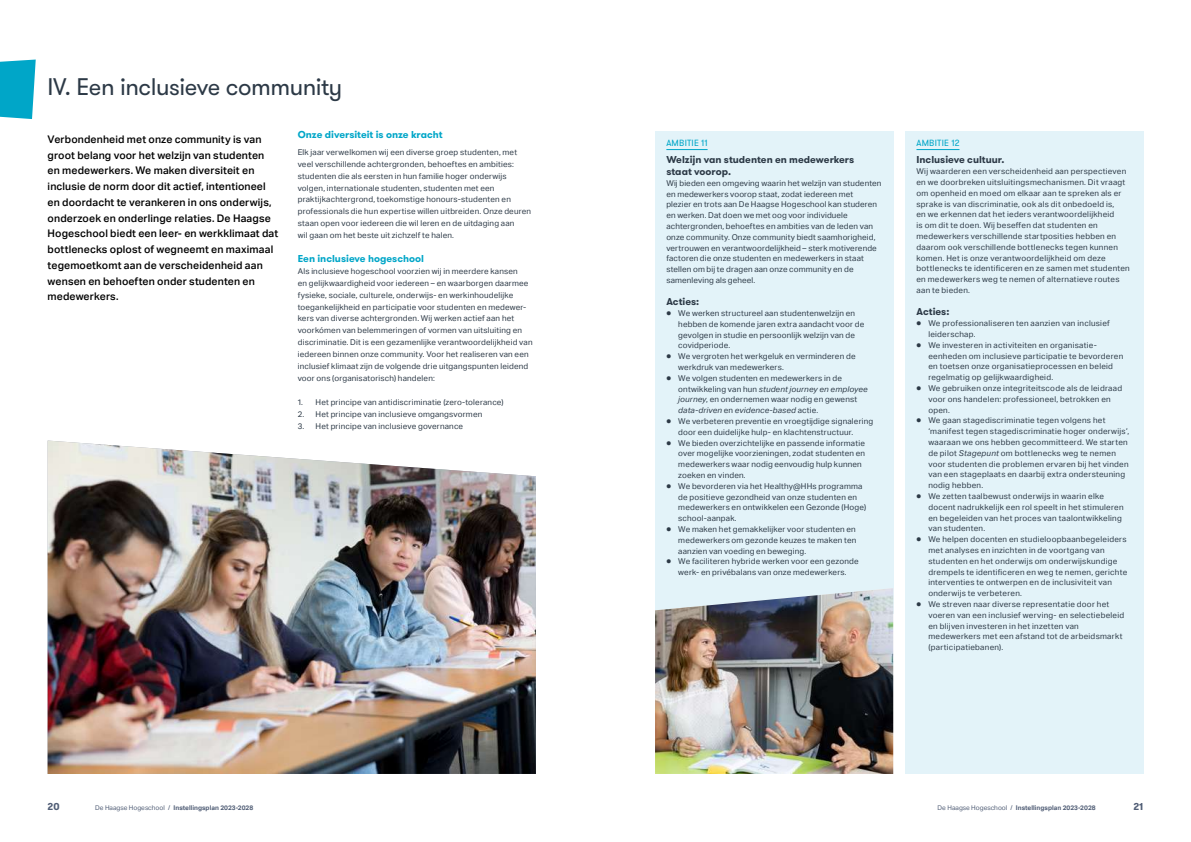
<style>
.page{position:relative;width:1191px;height:842px;background:#fff}
.page>*{position:absolute;margin:0;border:0;box-sizing:border-box;transform-origin:0 0}
.t1{font:24px "GT Walsheim Pro";letter-spacing:-.02em;color:#2c3946}
.t2{font:500 10.5px/15.8px "Aktiv Grotesk";letter-spacing:.01em;color:#000}
.t3{font:700 10px/11.5px "GT Walsheim Pro";color:#2c3946}
.t4{font:700 10px "GT Walsheim Pro";color:#00a6c8}
.t5{font:700 10px "GT Walsheim Pro";color:#515e76}
.t6{font:9px "GT Walsheim Pro";letter-spacing:.02em;color:#00a6c8}
.t7{font:8px/10.8px "Aktiv Grotesk";letter-spacing:.025em;color:#2c3946}
.t8{font:700 6.5px "Aktiv Grotesk";color:#515e76}
.s1{font-style:italic}
.s2{font-weight:400}
</style>
<div class="page">
<svg style="left:0;top:60px;width:36px;height:59px;background:#16adcc"></svg>
<div style="left:655px;top:131px;width:238px;height:482px;background:#e3f3f9"></div>
<hr style="left:666px;top:149px;width:41px;height:1px;background:#00a6c8">
<div style="left:905px;top:131px;width:238px;height:643px;background:#e3f3f9"></div>
<hr style="left:916px;top:149px;width:43px;height:1px;background:#00a6c8">
<img style="left:655px;top:588px;width:238px;height:186px">
<img style="left:48px;top:441px;width:488px;height:333px">
<h1 class="t1" style="left:48px;top:72px;width:296px">IV. Een inclusieve community</h1>
<p class="t2" style="left:48px;top:131px;width:232px">Verbondenheid met onze community is van groot belang voor het welzijn van studenten en medewerkers. We maken diversiteit en inclusie de norm door dit actief, intentioneel en doordacht te verankeren in ons onderwijs, onderzoek en onderlinge relaties. De Haagse Hogeschool biedt een leer- en werkklimaat dat bottlenecks oplost of wegneemt en maximaal tegemoetkomt aan de verscheidenheid aan wensen en behoeften onder studenten en medewerkers.</p>
<p class="t6" style="left:666px;top:137px;width:43px">AMBITIE 11</p>
<p class="t4" style="left:298px;top:128px;width:146px">Onze diversiteit is onze kracht</p>
<p class="t7" style="left:298px;top:146px;width:235px;line-height:11.9px">Elk jaar verwelkomen wij een diverse groep studenten, met veel verschillende achtergronden, behoeftes en ambities: studenten die als eersten in hun familie hoger onderwijs volgen, internationale studenten, studenten met een praktijkachtergrond, toekomstige honours-studenten en professionals die hun expertise willen uitbreiden. Onze deuren staan open voor iedereen die wil leren en de uitdaging aan<br>wil gaan om het beste uit zichzelf te halen.</p>
<p class="t4" style="left:298px;top:251px;width:128px">Een inclusieve hogeschool</p>
<p class="t7" style="left:298px;top:265px;width:236px;line-height:11.9px">Als inclusieve hogeschool voorzien wij in meerdere kansen<br>en gelijkwaardigheid voor iedereen – en waarborgen daarmee fysieke, sociale, culturele, onderwijs- en werkinhoudelijke toegankelijkheid en participatie voor studenten en medewer&shy;kers van diverse achtergronden. Wij werken actief aan het voorkómen van belemmeringen of vormen van uitsluiting en discriminatie. Dit is een gezamenlijke verantwoordelijkheid van iedereen binnen onze community. Voor het realiseren van een inclusief klimaat zijn de volgende drie uitgangspunten leidend voor ons (organisatorisch) handelen:</p>
<p class="t7" style="left:298px;top:397px;width:207px">1. Het principe van antidiscriminatie (zero-tolerance)</p>
<p class="t7" style="left:298px;top:409px;width:186px">2. Het principe van inclusieve omgangsvormen</p>
<p class="t7" style="left:298px;top:420px;width:167px">3. Het principe van inclusieve governance</p>
<p class="t3" style="left:666px;top:154px;width:189px">Welzijn van studenten en medewerkers staat voorop.</p>
<p class="t7" style="left:666px;top:178px;width:217px">Wij bieden een omgeving waarin het welzijn van studenten en medewerkers voorop staat, zodat iedereen met<br>plezier en trots aan De Haagse Hogeschool kan studeren en werken. Dat doen we met oog voor individuele achtergronden, behoeftes en ambities van de leden van onze community. Onze community biedt saamhorigheid, vertrouwen en verantwoordelijkheid – sterk motiverende factoren die onze studenten en medewerkers in staat stellen om bij te dragen aan onze community en de samenleving als geheel.</p>
<p class="t3" style="left:666px;top:296px;width:34px">Acties:</p>
<p class="t7" style="left:678px;top:308px;width:187px;text-indent:-12px">● We werken structureel aan studentenwelzijn en hebben de komende jaren extra aandacht voor de gevolgen in studie en persoonlijk welzijn van de covidperiode.</p>
<p class="t7" style="left:678px;top:351px;width:179px;text-indent:-12px">● We vergroten het werkgeluk en verminderen de werkdruk van medewerkers.</p>
<p class="t7" style="left:678px;top:373px;width:191px;text-indent:-12px">● We volgen studenten en medewerkers in de ontwikkeling van hun <span class="s1">student journey en employee journey</span>, en ondernemen waar nodig en gewenst <span class="s1">data-driven</span> en <span class="s1">evidence-based</span> actie.</p>
<p class="t7" style="left:678px;top:416px;width:196px;text-indent:-12px">● We verbeteren preventie en vroegtijdige signalering door een duidelijke hulp- en klachtenstructuur.</p>
<p class="t7" style="left:678px;top:437px;width:188px;text-indent:-12px">● We bieden overzichtelijke en passende informatie over mogelijke voorzieningen, zodat studenten en medewerkers waar nodig eenvoudig hulp kunnen zoeken en vinden.</p>
<p class="t7" style="left:678px;top:481px;width:189px;text-indent:-12px">● We bevorderen via het Healthy@HHs programma de positieve gezondheid van onze studenten en medewerkers en ontwikkelen een Gezonde (Hoge) school-aanpak.</p>
<p class="t7" style="left:678px;top:524px;width:179px;text-align:justify;text-indent:-12px">● We maken het gemakkelijker voor studenten en medewerkers om gezonde keuzes te maken ten aanzien van voeding en beweging.</p>
<p class="t7" style="left:666px;top:556px;width:194px;text-align:center">● We faciliteren hybride werken voor een gezonde werk- en privébalans van onze medewerkers.</p>
<p class="t6" style="left:916px;top:137px;width:44px">AMBITIE 12</p>
<p class="t3" style="left:916px;top:154px;width:89px">Inclusieve cultuur.</p>
<p class="t7" style="left:916px;top:166px;width:215px">Wij waarderen een verscheidenheid aan perspectieven en we doorbreken uitsluitingsmechanismen. Dit vraagt om openheid en moed om elkaar aan te spreken als er sprake is van discriminatie, ook als dit onbedoeld is,<br>en we erkennen dat het ieders verantwoordelijkheid<br>is om dit te doen. Wij beseffen dat studenten en medewerkers verschillende startposities hebben en daarom ook verschillende bottlenecks tegen kunnen komen. Het is onze verantwoordelijkheid om deze bottlenecks te identificeren en ze samen met studenten en medewerkers weg te nemen of alternatieve routes aan te bieden.</p>
<p class="t3" style="left:916px;top:306px;width:34px">Acties:</p>
<p class="t7" style="left:928px;top:318px;width:183px;text-indent:-12px">● We professionaliseren ten aanzien van inclusief leiderschap.</p>
<p class="t7" style="left:928px;top:340px;width:196px;text-indent:-12px">● We investeren in activiteiten en organisatie&shy;eenheden om inclusieve participatie te bevorderen en toetsen onze organisatieprocessen en beleid regelmatig op gelijkwaardigheid.</p>
<p class="t7" style="left:928px;top:383px;width:195px;text-indent:-12px">● We gebruiken onze integriteitscode als de leidraad voor ons handelen: professioneel, betrokken en open.</p>
<p class="t7" style="left:928px;top:415px;width:202px;text-indent:-12px">● We gaan stagediscriminatie tegen volgens het ‘manifest tegen stagediscriminatie hoger onderwijs’, waaraan we ons hebben gecommitteerd. We starten de pilot <span class="s1">Stagepunt</span> om bottlenecks weg te nemen voor studenten die problemen ervaren bij het vinden van een stageplaats en daarbij extra ondersteuning nodig hebben.</p>
<p class="t7" style="left:928px;top:491px;width:197px;text-indent:-12px">● We zetten taalbewust onderwijs in waarin elke docent nadrukkelijk een rol speelt in het stimuleren en begeleiden van het proces van taalontwikkeling van studenten.</p>
<p class="t7" style="left:928px;top:534px;width:200px;text-indent:-12px">● We helpen docenten en studieloopbaanbegeleiders met analyses en inzichten in de voortgang van studenten en het onderwijs om onderwijskundige drempels te identificeren en weg te nemen, gerichte interventies te ontwerpen en de inclusiviteit van onderwijs te verbeteren.</p>
<p class="t7" style="left:928px;top:599px;width:197px;text-indent:-12px">● We streven naar diverse representatie door het voeren van een inclusief werving- en selectiebeleid en blijven investeren in het inzetten van medewerkers met een afstand tot de arbeidsmarkt (participatiebanen).</p>
<p class="t5" style="left:48px;top:800px;width:13px">20</p>
<p class="t8" style="left:95px;top:804px;width:160px"><span class="s2">De Haagse Hogeschool /</span> Instellingsplan 2023-2028</p>
<p class="t8" style="left:937px;top:804px;width:160px"><span class="s2">De Haagse Hogeschool /</span> Instellingsplan 2023-2028</p>
<p class="t5" style="left:1133px;top:800px;width:11px">21</p>
</div>
